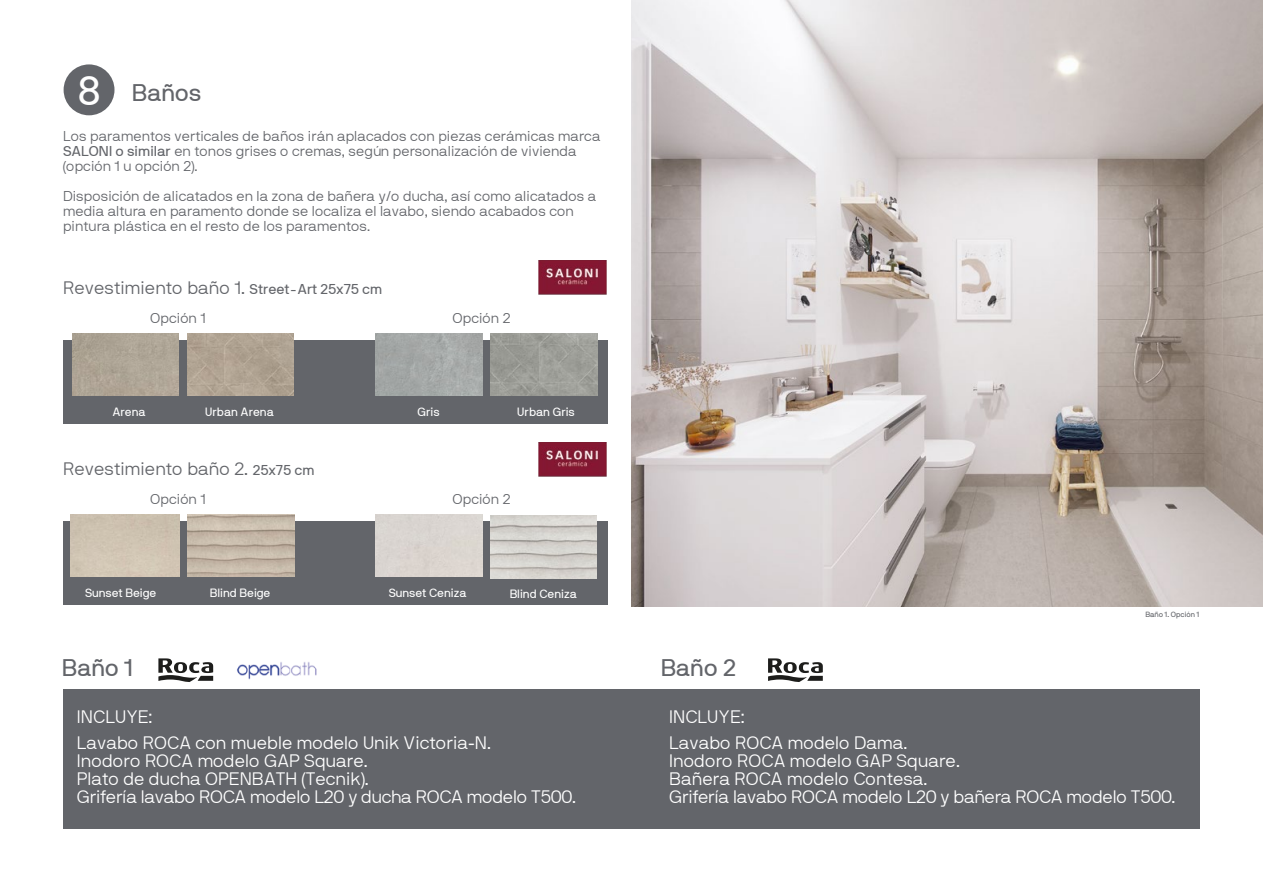
<style>
.page{position:relative;width:1263px;height:893px;background:#fff}
.page>*{position:absolute;margin:0;border:0;box-sizing:border-box;transform-origin:0 0}
.t1{font:41.1px "NB International Regular Webfont";color:#fff}
.t2{font:24px "NB International Regular Webfont";color:#63656a}
.t3{font:18px/18px "NB International Light Webfont";letter-spacing:-.005em;color:#fff}
.t4{font:18px "NB International Light Webfont";color:#63656a}
.t5{font:14.25px/15px "NB International Light Webfont";color:#63656a}
.t6{font:12px "NB International Regular Webfont";color:#fff}
.t7{font:7.5px "NB International Pro";color:#63656a}
.s1{font-family:"NB International Regular Webfont"}
.s2{font-family:"NB International Regular Webfont";font-size:14.25px}
</style>
<div class="page">
<div style="left:63px;top:689px;width:1136px;height:139px;background:#63656a"></div>
<img style="left:632px;top:0;width:631px;height:606px">
<div style="left:64px;top:64px;width:50px;height:51px;background:#63656a;border-radius:50%"></div>
<svg style="left:158px;top:658px;width:55px;height:24px"></svg>
<svg style="left:768px;top:658px;width:55px;height:24px"></svg>
<img style="left:237px;top:662px;width:80px;height:18px">
<div style="left:63px;top:341px;width:544px;height:83px;background:#63656a"></div>
<img style="left:72px;top:333px;width:107px;height:63px">
<img style="left:376px;top:333px;width:106px;height:63px">
<img style="left:187px;top:333px;width:107px;height:63px">
<img style="left:491px;top:333px;width:106px;height:63px">
<div style="left:63px;top:522px;width:544px;height:83px;background:#63656a"></div>
<div style="left:71px;top:514px;width:108px;height:63px;background:#cfc4b2"></div>
<div style="left:376px;top:514px;width:106px;height:63px;background:#dbd5d0"></div>
<img style="left:188px;top:514px;width:106px;height:63px">
<img style="left:490px;top:515px;width:107px;height:63px">
<img style="left:538px;top:260px;width:68px;height:34px">
<img style="left:538px;top:442px;width:68px;height:34px">
<h1 class="t1" style="left:77px;top:67px;width:25px">8</h1>
<p class="t5" style="left:63px;top:128px;width:539px">Los paramentos verticales de baños irán aplacados con piezas cerámicas marca<br><span class="s1">SALONI o similar</span> en tonos grises o cremas, según personalización de vivienda (opción 1 u opción 2).</p>
<p class="t5" style="left:63px;top:188px;width:535px">Disposición de alicatados en la zona de bañera y/o ducha, así como alicatados a media altura en paramento donde se localiza el lavabo, siendo acabados con pintura plástica en el resto de los paramentos.</p>
<h2 class="t2" style="left:132px;top:79px;width:71px">Baños</h2>
<p class="t4" style="left:63px;top:277px;width:321px">Revestimiento baño 1. <span class="s2">Street-Art 25x75 cm</span></p>
<p class="t5" style="left:150px;top:310px;width:57px">Opción 1</p>
<p class="t5" style="left:452px;top:310px;width:59px">Opción 2</p>
<p class="t6" style="left:112px;top:405px;width:35px">Arena</p>
<p class="t6" style="left:205px;top:405px;width:70px">Urban Arena</p>
<p class="t6" style="left:418px;top:405px;width:23px">Gris</p>
<p class="t6" style="left:517px;top:405px;width:59px">Urban Gris</p>
<p class="t4" style="left:63px;top:459px;width:253px">Revestimiento baño 2. <span class="s2">25x75 cm</span></p>
<p class="t5" style="left:150px;top:491px;width:57px">Opción 1</p>
<p class="t5" style="left:452px;top:491px;width:59px">Opción 2</p>
<p class="t6" style="left:85px;top:586px;width:73px">Sunset Beige</p>
<p class="t6" style="left:389px;top:586px;width:79px">Sunset Ceniza</p>
<p class="t6" style="left:210px;top:586px;width:62px">Blind Beige</p>
<p class="t6" style="left:510px;top:587px;width:69px">Blind Ceniza</p>
<h2 class="t2" style="left:62px;top:654px;width:73px">Baño 1</h2>
<p class="t3" style="left:77px;top:704px;width:416px;line-height:25.5px">INCLUYE:<br>Lavabo ROCA con mueble modelo Unik Victoria-N.</p>
<p class="t3" style="left:77px;top:751px;width:501px">Inodoro ROCA modelo GAP Square.<br>Plato de ducha OPENBATH (Tecnik).<br>Grifería lavabo ROCA modelo L20 y ducha ROCA modelo T500.</p>
<h2 class="t2" style="left:661px;top:654px;width:77px">Baño 2</h2>
<p class="t7" style="left:1145px;top:610px;width:56px">Baño 1. Opción 1</p>
<p class="t3" style="left:669px;top:704px;width:240px;line-height:25.5px">INCLUYE:<br>Lavabo ROCA modelo Dama.</p>
<p class="t3" style="left:669px;top:751px;width:508px">Inodoro ROCA modelo GAP Square.<br>Bañera ROCA modelo Contesa.<br>Grifería lavabo ROCA modelo L20 y bañera ROCA modelo T500.</p>
</div>
